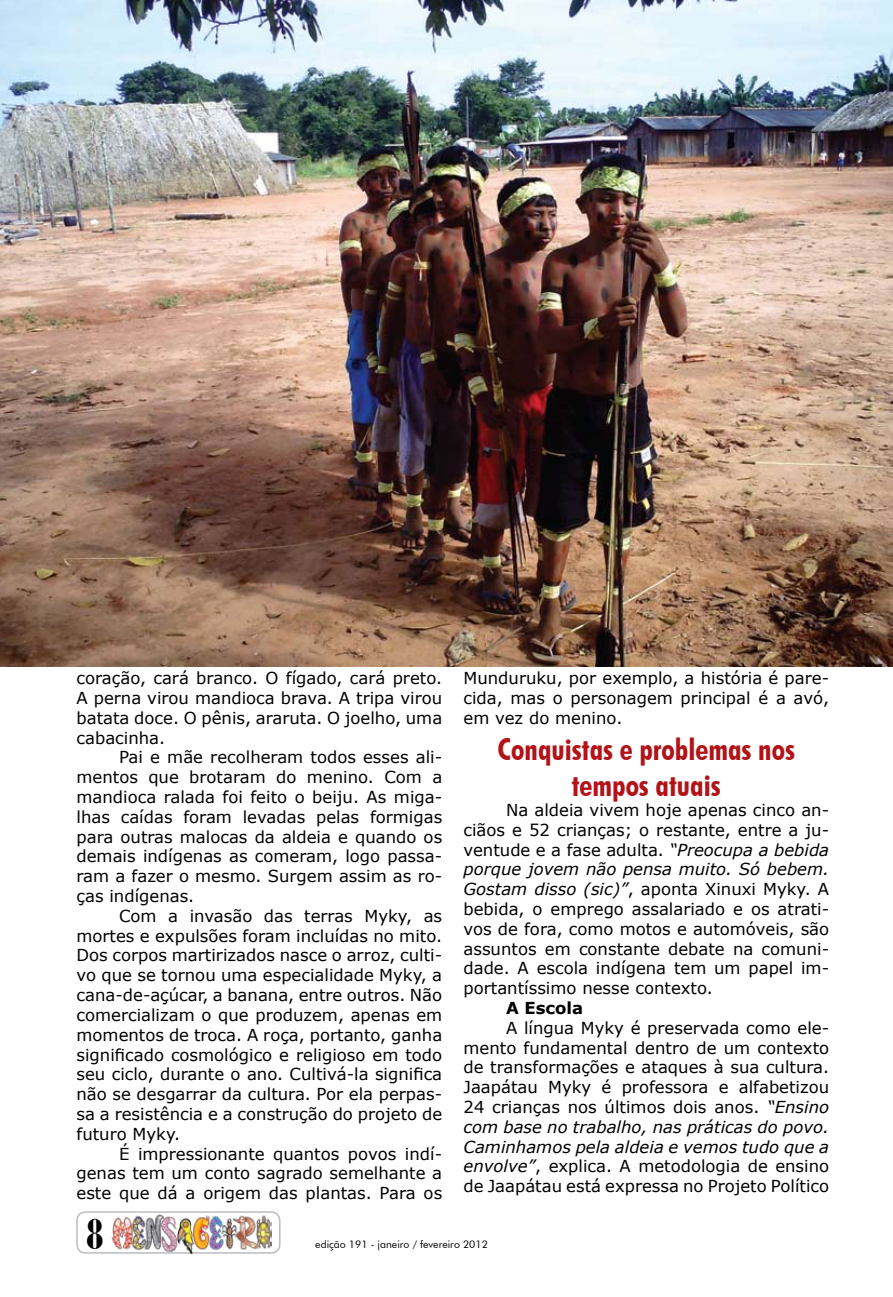
<style>
.page{position:relative;width:893px;height:1297px;background:#fff}
.page>*{position:absolute;margin:0;border:0;box-sizing:border-box;transform-origin:0 0}
.t1{font:900 condensed 45px "Bauer Bodoni BT";color:#000;scale:.8 1}
.t2{font:700 condensed 30px/36px "Futura BT";color:#b31217;text-align:center}
.t3{font:16.5px/19.8px "Verdana";color:#000;text-align:justify}
.t4{font:700 16.5px "Verdana";color:#000}
.t5{font:10.5px "Futura BT";color:#000}
.s1{font-style:italic}
</style>
<div class="page">
<img style="left:0;top:0;width:893px;height:666px">
<div style="left:76px;top:1211px;width:204px;height:43px;border:2px solid #bcbdc0;border-radius:9px"></div>
<img style="left:110px;top:1212px;width:162px;height:42px">
<p class="t3" style="left:77px;top:668px;width:367px">coração, cará branco. O fígado, cará preto.<br>A perna virou mandioca brava. A tripa virou batata doce. O pênis, araruta. O joelho, uma cabacinha.</p>
<p class="t3" style="left:77px;top:747px;width:367px;text-indent:43px">Pai e mãe recolheram todos esses ali&shy;mentos que brotaram do menino. Com a mandioca ralada foi feito o beiju. As miga&shy;lhas caídas foram levadas pelas formigas para outras malocas da aldeia e quando os demais indígenas as comeram, logo passa&shy;ram a fazer o mesmo. Surgem assim as ro&shy;ças indígenas.</p>
<p class="t3" style="left:77px;top:906px;width:367px;text-indent:43px">Com a invasão das terras Myky, as mortes e expulsões foram incluídas no mito.<br>Dos corpos martirizados nasce o arroz, culti&shy;vo que se tornou uma especialidade Myky, a cana-de-açúcar, a banana, entre outros. Não comercializam o que produzem, apenas em momentos de troca. A roça, portanto, ganha significado cosmológico e religioso em todo seu ciclo, durante o ano. Cultivá-la significa não se desgarrar da cultura. Por ela perpas&shy;sa a resistência e a construção do projeto de futuro Myky.</p>
<p class="t3" style="left:77px;top:1143px;width:367px;text-indent:43px">É impressionante quantos povos indí&shy;genas tem um conto sagrado semelhante a este que dá a origem das plantas. Para os</p>
<p class="t3" style="left:463px;top:668px;width:367px">Munduruku, por exemplo, a história é pare&shy;cida, mas o personagem principal é a avó, em vez do menino.</p>
<h2 class="t2" style="left:498px;top:731px;width:299px">Conquistas e problemas nos tempos atuais</h2>
<p class="t3" style="left:463px;top:800px;width:367px;text-indent:43px">Na aldeia vivem hoje apenas cinco an&shy;ciãos e 52 crianças; o restante, entre a ju&shy;ventude e a fase adulta. <span class="s1">“Preocupa a bebida porque jovem não pensa muito. Só bebem.<br>Gostam disso (sic)”</span>, aponta Xinuxi Myky. A bebida, o emprego assalariado e os atrati&shy;vos de fora, como motos e automóveis, são assuntos em constante debate na comuni&shy;dade. A escola indígena tem um papel im&shy;portantíssimo nesse contexto.</p>
<p class="t4" style="left:506px;top:996px;width:79px">A Escola</p>
<p class="t3" style="left:463px;top:1018px;width:367px;text-indent:43px">A língua Myky é preservada como ele&shy;mento fundamental dentro de um contexto de transformações e ataques à sua cultura.<br>Jaapátau Myky é professora e alfabetizou 24 crianças nos últimos dois anos. <span class="s1">“Ensino com base no trabalho, nas práticas do povo.<br>Caminhamos pela aldeia e vemos tudo que a envolve”</span>, explica. A metodologia de ensino de Jaapátau está expressa no Projeto Político</p>
<h1 class="t1" style="left:86px;top:1205px;width:23px">8</h1>
<p class="t5" style="left:315px;top:1237px;width:174px">edição 191 - janeiro / fevereiro 2012</p>
</div>
